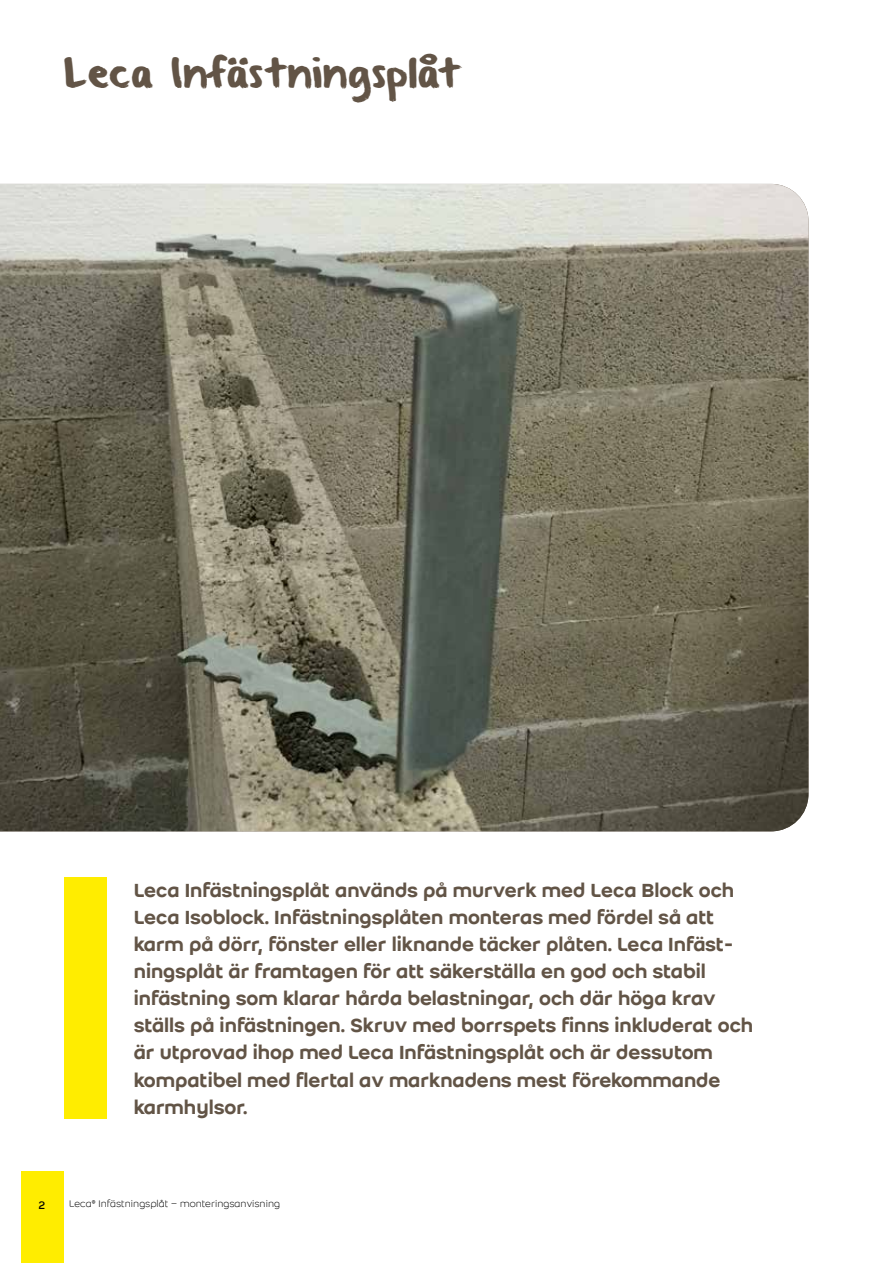
<style>
.page{position:relative;width:893px;height:1263px;background:#fff}
.page>*{position:absolute;margin:0;border:0;box-sizing:border-box;transform-origin:0 0}
.t1{font:33px "Weber Brush";letter-spacing:.02em;color:#625446}
.t2{font:500 21px/27px "Weber";color:#625446}
.t3{font:12px "Weber";color:#000}
.t4{font:300 10.5px "Weber";color:#000}
</style>
<div class="page">
<div style="left:21px;top:1171px;width:43px;height:92px;background:#ffed00"></div>
<img style="left:0;top:184px;width:808px;height:647px">
<div style="left:64px;top:877px;width:42px;height:241px;background:#ffed00"></div>
<h1 class="t1" style="left:64px;top:57px;width:395px">Leca Infästningsplåt</h1>
<p class="t2" style="left:134px;top:877px;width:621px">Leca Infästningsplåt används på murverk med Leca Block och Leca Isoblock. Infästningsplåten monteras med fördel så att karm på dörr, fönster eller liknande täcker plåten. Leca Infäst&shy;ningsplåt är framtagen för att säkerställa en god och stabil infästning som klarar hårda belastningar, och där höga krav ställs på infästningen. Skruv med borrspets finns inkluderat och är utprovad ihop med Leca Infästningsplåt och är dessutom kompatibel med flertal av marknadens mest förekommande karmhylsor.</p>
<p class="t3" style="left:39px;top:1198px;width:8px">2</p>
<p class="t4" style="left:69px;top:1198px;width:212px">Leca® Infästningsplåt – monteringsanvisning</p>
</div>
